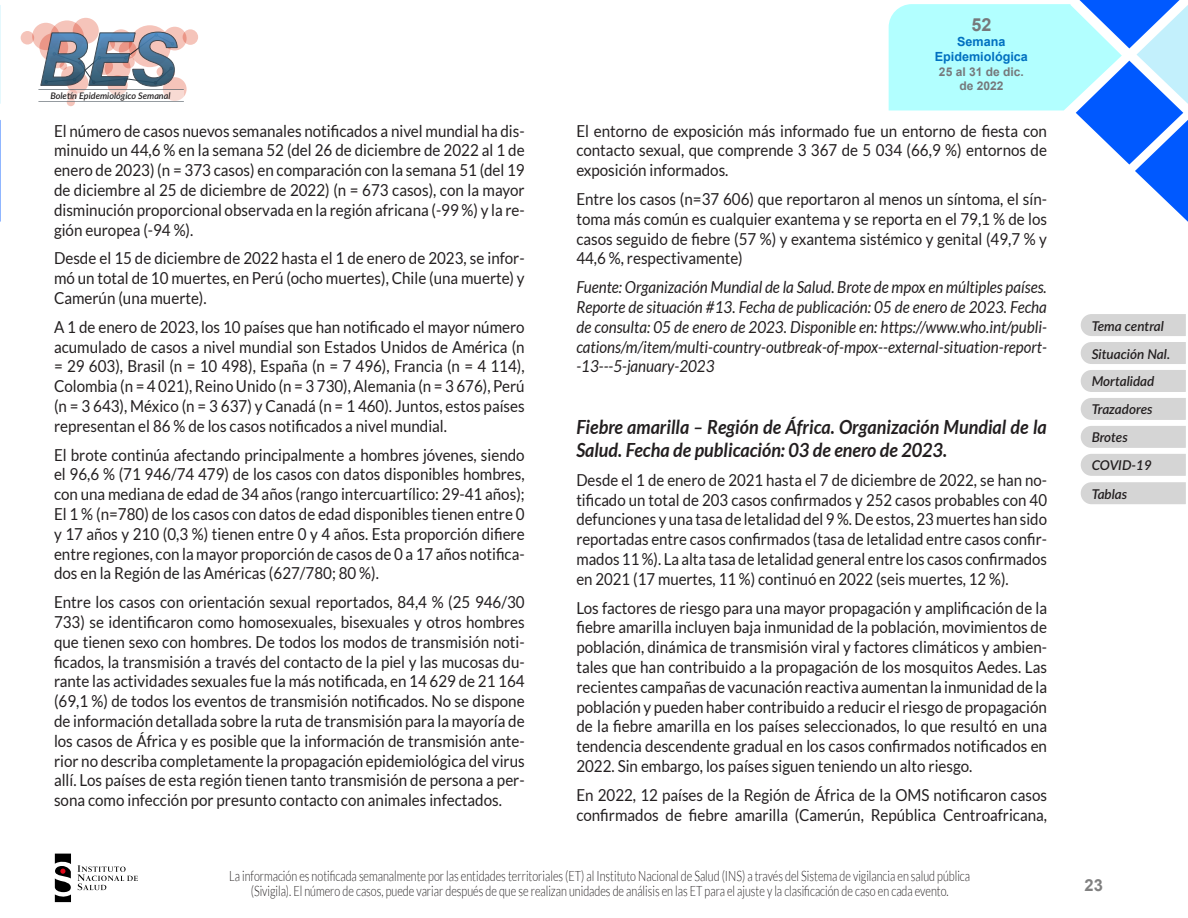
<style>
.page{position:relative;width:1188px;height:918px;background:#fff}
.page>*{position:absolute;margin:0;border:0;box-sizing:border-box;transform-origin:0 0}
.t1{font:italic 700 19.5px/23.4px "Lato";color:#231f20;scale:.92 1}
.t2{font:700 18px "Arial";color:#76787b}
.t3{font:16.5px/19.8px "Lato";color:#231f20;text-align:justify;scale:.92 1}
.t4{font:16.5px/19.8px "Lato";color:#231f20;text-align:justify;scale:.91 1}
.t5{font:italic 16.5px/19.8px "Lato";color:#231f20;text-align:justify;scale:.92 1}
.t6{font:700 16.5px "Arial";color:#808080}
.t7{font:300 14.25px/15px "Lato";color:#231f20;text-align:center;scale:.76 1}
.t8{font:italic 600 13.5px/28px "Lato";color:#231f20}
.t9{font:700 12.6px/15.1px "Arial";color:#0070c0;text-align:center}
.t10{font:700 12px/14.4px "Arial";color:#76787b;text-align:center}
.t11{font:italic 600 9px "Lato";color:#231f20}
</style>
<div class="page">
<svg style="left:0;top:5px;width:1px;height:99px"></svg>
<svg style="left:0;top:120px;width:1px;height:102px"></svg>
<svg style="left:889px;top:0;width:299px;height:222px"></svg>
<svg style="left:77px;top:865px;width:61px;height:25px"></svg>
<svg style="left:55px;top:854px;width:16px;height:48px"></svg>
<div style="left:1081px;top:314px;width:105px;height:22px;background:#d5d5d5"></div>
<div style="left:1081px;top:370px;width:105px;height:22px;background:#d5d5d5"></div>
<div style="left:1081px;top:342px;width:105px;height:22px;background:#d5d5d5"></div>
<div style="left:1081px;top:398px;width:105px;height:22px;background:#d5d5d5"></div>
<div style="left:1081px;top:426px;width:105px;height:22px;background:#d5d5d5"></div>
<div style="left:1081px;top:454px;width:105px;height:22px;background:#d5d5d5"></div>
<div style="left:1081px;top:482px;width:105px;height:22px;background:#d5d5d5"></div>
<div style="left:21px;top:31px;width:13px;height:14px;background:#f5c4ba;border-radius:50%"></div>
<svg style="left:32px;top:23px;width:28px;height:27px"></svg>
<div style="left:73px;top:18px;width:26px;height:26px;background:#f5c4ba;border-radius:50%"></div>
<svg style="left:50px;top:20px;width:34px;height:34px"></svg>
<div style="left:67px;top:72px;width:21px;height:21px;background:#f5c4ba;border-radius:50%"></div>
<div style="left:67px;top:98px;width:8px;height:8px;background:#f5c4ba;border-radius:50%"></div>
<svg style="left:183px;top:29px;width:15px;height:16px"></svg>
<svg style="left:129px;top:25px;width:42px;height:42px"></svg>
<svg style="left:163px;top:27px;width:24px;height:23px"></svg>
<svg style="left:110px;top:29px;width:22px;height:23px"></svg>
<div style="left:108px;top:75px;width:20px;height:20px;background:#f5c4ba;border-radius:50%"></div>
<svg style="left:163px;top:77px;width:24px;height:24px"></svg>
<svg style="left:66px;top:90px;width:118px;height:11px"></svg>
<hr style="left:39px;top:89px;width:145px;height:1px;background:#313e48">
<hr style="left:39px;top:101px;width:145px;height:1px;background:#313e48">
<svg style="left:41px;top:32px;width:136px;height:54px;background:#8d91a0"></svg>
<p class="t11" style="left:50px;top:89px;width:122px">Boletín Epidemiológico Semanal</p>
<p class="t3" style="left:54px;top:121px;width:513px">El número de casos nuevos semanales notificados a nivel mundial ha dis&shy;minuido un 44,6 % en la semana 52 (del 26 de diciembre de 2022 al 1 de enero de 2023) (n = 373 casos) en comparación con la semana 51 (del 19 de diciembre al 25 de diciembre de 2022) (n = 673 casos), con la mayor disminución proporcional observada en la región africana (-99 %) y la re&shy;gión europea (-94 %).</p>
<p class="t3" style="left:54px;top:248px;width:513px">Desde el 15 de diciembre de 2022 hasta el 1 de enero de 2023, se infor&shy;mó un total de 10 muertes, en Perú (ocho muertes), Chile (una muerte) y Camerún (una muerte).</p>
<p class="t3" style="left:54px;top:317px;width:513px">A 1 de enero de 2023, los 10 países que han notificado el mayor número acumulado de casos a nivel mundial son Estados Unidos de América (n = 29 603), Brasil (n = 10 498), España (n = 7 496), Francia (n = 4 114), Colombia (n = 4 021), Reino Unido (n = 3 730), Alemania (n = 3 676), Perú (n = 3 643), México (n = 3 637) y Canadá (n = 1 460). Juntos, estos países representan el 86 % de los casos notificados a nivel mundial.</p>
<p class="t3" style="left:54px;top:445px;width:513px">El brote continúa afectando principalmente a hombres jóvenes, siendo el 96,6 % (71 946/74 479) de los casos con datos disponibles hombres, con una mediana de edad de 34 años (rango intercuartílico: 29-41 años); El 1 % (n=780) de los casos con datos de edad disponibles tienen entre 0 y 17 años y 210 (0,3 %) tienen entre 0 y 4 años. Esta proporción difiere entre regiones, con la mayor proporción de casos de 0 a 17 años notifica&shy;dos en la Región de las Américas (627/780; 80 %).</p>
<p class="t3" style="left:54px;top:592px;width:513px">Entre los casos con orientación sexual reportados, 84,4 % (25 946/30<br>733) se identificaron como homosexuales, bisexuales y otros hombres que tienen sexo con hombres. De todos los modos de transmisión noti&shy;ficados, la transmisión a través del contacto de la piel y las mucosas du&shy;rante las actividades sexuales fue la más notificada, en 14 629 de 21 164 (69,1 %) de todos los eventos de transmisión notificados. No se dispone de información detallada sobre la ruta de transmisión para la mayoría de los casos de África y es posible que la información de transmisión ante&shy;rior no describa completamente la propagación epidemiológica del virus allí. Los países de esta región tienen tanto transmisión de persona a per&shy;sona como infección por presunto contacto con animales infectados.</p>
<p class="t2" style="left:971px;top:13px;width:22px">52</p>
<p class="t9" style="left:935px;top:35px;width:95px">Semana<br>Epidemiológica</p>
<p class="t10" style="left:939px;top:65px;width:86px">25 al 31 de dic. de 2022</p>
<p class="t3" style="left:576px;top:121px;width:513px">El entorno de exposición más informado fue un entorno de fiesta con contacto sexual, que comprende 3 367 de 5 034 (66,9 %) entornos de exposición informados.</p>
<p class="t3" style="left:576px;top:189px;width:513px">Entre los casos (n=37 606) que reportaron al menos un síntoma, el sín&shy;toma más común es cualquier exantema y se reporta en el 79,1 % de los casos seguido de fiebre (57 %) y exantema sistémico y genital (49,7 % y 44,6 %, respectivamente)</p>
<p class="t5" style="left:576px;top:278px;width:513px">Fuente: Organización Mundial de la Salud. Brote de mpox en múltiples países.<br>Reporte de situación #13. Fecha de publicación: 05 de enero de 2023. Fecha de consulta: 05 de enero de 2023. Disponible en: https://www.who.int/publi&shy;cations/m/item/multi-country-outbreak-of-mpox--external-situation-report--13---5-january-2023</p>
<p class="t1" style="left:576px;top:415px;width:513px">Fiebre amarilla – Región de África. Organización Mundial de la<br>Salud. Fecha de publicación: 03 de enero de 2023.</p>
<p class="t4" style="left:576px;top:470px;width:519px">Desde el 1 de enero de 2021 hasta el 7 de diciembre de 2022, se han no&shy;tificado un total de 203 casos confirmados y 252 casos probables con 40 defunciones y una tasa de letalidad del 9 %. De estos, 23 muertes han sido reportadas entre casos confirmados (tasa de letalidad entre casos confir&shy;mados 11 %). La alta tasa de letalidad general entre los casos confirmados en 2021 (17 muertes, 11 %) continuó en 2022 (seis muertes, 12 %).</p>
<p class="t3" style="left:576px;top:598px;width:513px">Los factores de riesgo para una mayor propagación y amplificación de la fiebre amarilla incluyen baja inmunidad de la población, movimientos de población, dinámica de transmisión viral y factores climáticos y ambien&shy;tales que han contribuido a la propagación de los mosquitos Aedes. Las recientes campañas de vacunación reactiva aumentan la inmunidad de la población y pueden haber contribuido a reducir el riesgo de propagación de la fiebre amarilla en los países seleccionados, lo que resultó en una tendencia descendente gradual en los casos confirmados notificados en 2022. Sin embargo, los países siguen teniendo un alto riesgo.</p>
<p class="t3" style="left:576px;top:785px;width:513px">En 2022, 12 países de la Región de África de la OMS notificaron casos confirmados de fiebre amarilla (Camerún, República Centroafricana,</p>
<p class="t7" style="left:229px;top:868px;width:976px">La información es notificada semanalmente por las entidades territoriales (ET) al Instituto Nacional de Salud (INS) a través del Sistema de vigilancia en salud pública (Sivigila). El número de casos, puede variar después de que se realizan unidades de análisis en las ET para el ajuste y la clasificación de caso en cada evento.</p>
<p class="t8" style="left:1092px;top:311px;width:74px">Tema central</p>
<p class="t8" style="left:1092px;top:339px;width:80px">Situación Nal.</p>
<p class="t8" style="left:1092px;top:367px;width:64px">Mortalidad</p>
<p class="t8" style="left:1092px;top:395px;width:62px">Trazadores<br>Brotes<br>COVID-19<br>Tablas</p>
<p class="t6" style="left:1084px;top:874px;width:20px">23</p>
</div>
